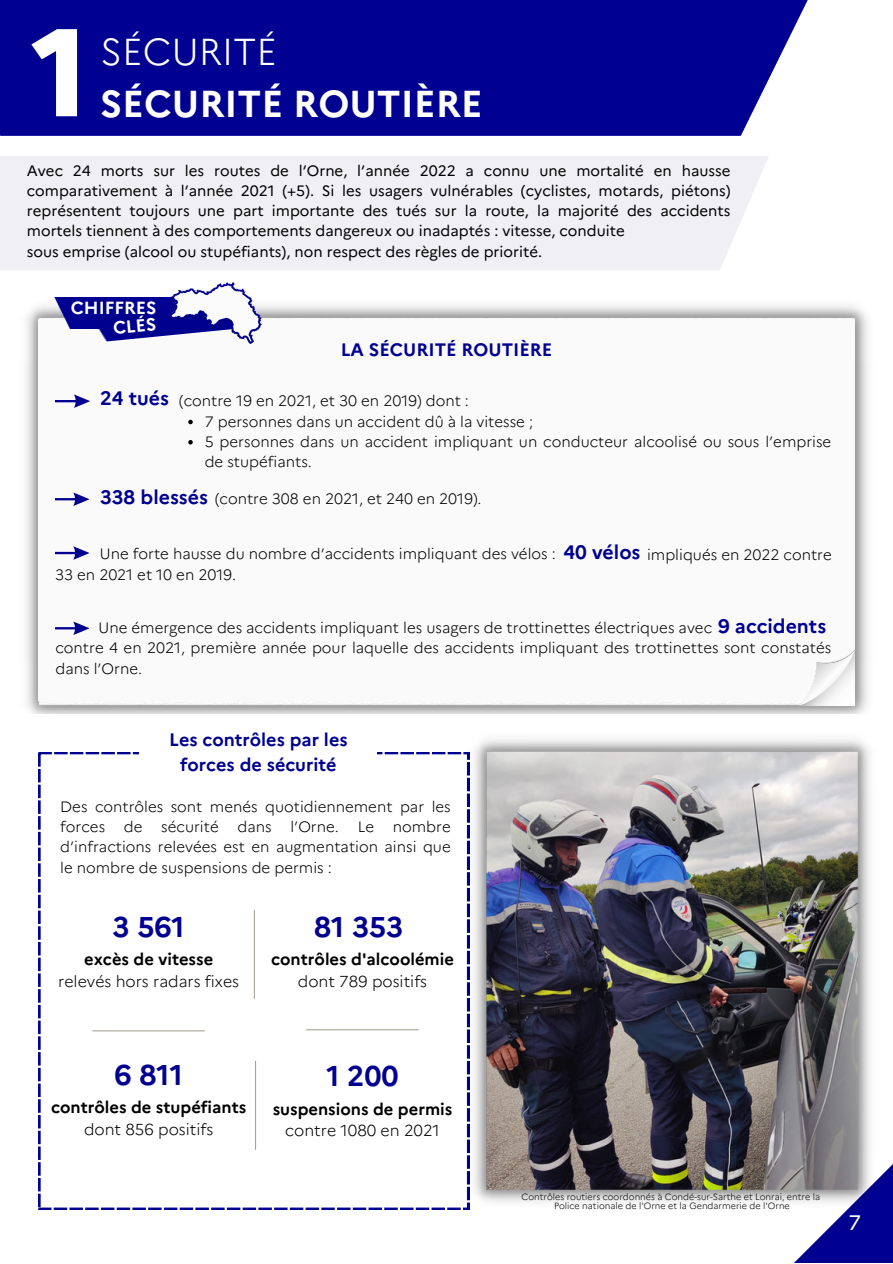
<style>
.page{position:relative;width:893px;height:1264px;background:#fff}
.page>*{position:absolute;margin:0;border:0;box-sizing:border-box;transform-origin:0 0}
.t1{font:800 124.35px "Marianne";color:#fff}
.t2{font:700 37.5px "Marianne";color:#fff}
.t3{font:300 37.5px "Marianne";color:#fff}
.t4{font:700 28.5px "Marianne";color:#010191}
.t5{font:21px "Marianne";color:#fff}
.t6{font:700 19.5px "Marianne";color:#010191}
.t7{font:700 18px "Marianne";color:#010191}
.t8{font:700 17.55px "Marianne";color:#fff}
.t9{font:700 16.5px "Marianne";color:#000}
.t10{font:300 15.9px "Marianne";color:#000}
.t11{font:300 15px/20.2px "Marianne";color:#000}
.t12{font:15px/20.2px "Marianne";color:#000;text-align:justify}
.t13{font:300 9px "Marianne";color:#000}
</style>
<div class="page">
<div style="left:0;top:0;width:807px;height:136px;background:#000091"></div>
<img style="left:26px;top:297px;width:842px;height:416px">
<div style="left:0;top:156px;width:769px;height:114px;background:#f0f0f4"></div>
<div style="left:38px;top:319px;width:816px;height:381px;background:#fafafa"></div>
<img style="left:49px;top:298px;width:120px;height:30px">
<img style="left:87px;top:302px;width:82px;height:40px">
<img style="left:169px;top:283px;width:93px;height:61px">
<div style="left:173px;top:336px;width:49px;height:16px;background:#fafafa"></div>
<div style="left:162px;top:274px;width:21px;height:15px;background:#fff"></div>
<svg style="left:56px;top:394px;width:33px;height:14px"></svg>
<svg style="left:55px;top:492px;width:34px;height:14px"></svg>
<svg style="left:55px;top:546px;width:34px;height:14px"></svg>
<svg style="left:55px;top:621px;width:34px;height:14px"></svg>
<svg style="left:38px;top:752px;width:426px;height:457px"></svg>
<div style="left:140px;top:723px;width:237px;height:62px;background:#fff"></div>
<hr style="left:306px;top:1029px;width:112px;height:1px;background:#aea397">
<hr style="left:92px;top:1030px;width:113px;height:1px;background:#aea397">
<hr style="left:254px;top:910px;width:1px;height:88px;background:#aea397">
<hr style="left:255px;top:1060px;width:1px;height:89px;background:#aea397">
<svg style="left:795px;top:1165px;width:97px;height:97px;fill:#000091"></svg>
<img style="left:464px;top:739px;width:415px;height:472px">
<svg style="left:188px;top:420px;width:5px;height:4px"></svg>
<svg style="left:188px;top:440px;width:5px;height:4px"></svg>
<img style="left:799px;top:651px;width:55px;height:54px">
<p class="t1" style="left:32px;top:-4px;width:59px">1</p>
<p class="t3" style="left:100px;top:29px;width:178px">SÉCURITÉ</p>
<p class="t2" style="left:100px;top:81px;width:384px">SÉCURITÉ ROUTIÈRE</p>
<p class="t12" style="left:27px;top:160px;width:705px">Avec 24 morts sur les routes de l’Orne, l’année 2022 a connu une mortalité en hausse comparativement à l’année 2021 (+5). Si les usagers vulnérables (cyclistes, motards, piétons) représentent toujours une part importante des tués sur la route, la majorité des accidents mortels tiennent à des comportements dangereux ou inadaptés : vitesse, conduite</p>
<p class="t12" style="left:27px;top:241px;width:516px">sous emprise (alcool ou stupéfiants), non respect des règles de priorité.</p>
<p class="t8" style="left:71px;top:297px;width:87px">CHIFFRES</p>
<p class="t8" style="left:112px;top:317px;width:45px;rotate:-5deg">CLÉS</p>
<p class="t7" style="left:341px;top:339px;width:213px">LA SÉCURITÉ ROUTIÈRE</p>
<p class="t6" style="left:100px;top:386px;width:70px">24 tués</p>
<p class="t11" style="left:179px;top:391px;width:291px">(contre 19 en 2021, et 30 en 2019) dont :</p>
<p class="t11" style="left:205px;top:411px;width:330px">7 personnes dans un accident dû à la vitesse ;</p>
<p class="t11" style="left:205px;top:431px;width:628px">5 personnes dans un accident impliquant un conducteur alcoolisé ou sous l’emprise de stupéfiants.</p>
<p class="t6" style="left:100px;top:485px;width:109px">338 blessés</p>
<p class="t11" style="left:215px;top:488px;width:268px">(contre 308 en 2021, et 240 en 2019).</p>
<p class="t11" style="left:100px;top:544px;width:457px">Une forte hausse du nombre d’accidents impliquant des vélos :</p>
<p class="t11" style="left:55px;top:564px;width:183px">33 en 2021 et 10 en 2019.</p>
<p class="t6" style="left:563px;top:540px;width:79px">40 vélos</p>
<p class="t11" style="left:647px;top:544px;width:186px">impliqués en 2022 contre</p>
<p class="t11" style="left:99px;top:618px;width:615px">Une émergence des accidents impliquant les usagers de trottinettes électriques avec</p>
<p class="t6" style="left:718px;top:614px;width:110px">9 accidents</p>
<p class="t11" style="left:55px;top:637px;width:777px">contre 4 en 2021, première année pour laquelle des accidents impliquant des trottinettes sont constatés dans l’Orne.</p>
<p class="t7" style="left:169px;top:729px;width:180px">Les contrôles par les</p>
<p class="t7" style="left:180px;top:753px;width:158px">forces de sécurité</p>
<p class="t11" style="left:60px;top:796px;width:392px;text-align:justify">Des contrôles sont menés quotidiennement par les forces de sécurité dans l’Orne. Le nombre d’infractions relevées est en augmentation ainsi que le nombre de suspensions de permis :</p>
<p class="t4" style="left:113px;top:909px;width:74px">3 561</p>
<p class="t9" style="left:84px;top:949px;width:131px">excès de vitesse</p>
<p class="t10" style="left:58px;top:971px;width:182px">relevés hors radars fixes</p>
<p class="t4" style="left:314px;top:909px;width:91px">81 353</p>
<p class="t9" style="left:271px;top:949px;width:184px">contrôles d'alcoolémie</p>
<p class="t10" style="left:298px;top:971px;width:131px">dont 789 positifs</p>
<p class="t4" style="left:115px;top:1057px;width:70px">6 811</p>
<p class="t9" style="left:51px;top:1097px;width:197px">contrôles de stupéfiants</p>
<p class="t10" style="left:84px;top:1119px;width:131px">dont 856 positifs</p>
<p class="t4" style="left:326px;top:1058px;width:74px">1 200</p>
<p class="t9" style="left:273px;top:1098px;width:181px">suspensions de permis</p>
<p class="t10" style="left:285px;top:1120px;width:156px">contre 1080 en 2021</p>
<p class="t13" style="left:521px;top:1190px;width:300px">Contrôles routiers coordonnés à Condé-sur-Sarthe et Lonrai, entre la</p>
<p class="t13" style="left:554px;top:1199px;width:237px">Police nationale de l'Orne et la Gendarmerie de l'Orne</p>
<p class="t5" style="left:848px;top:1209px;width:14px">7</p>
</div>
